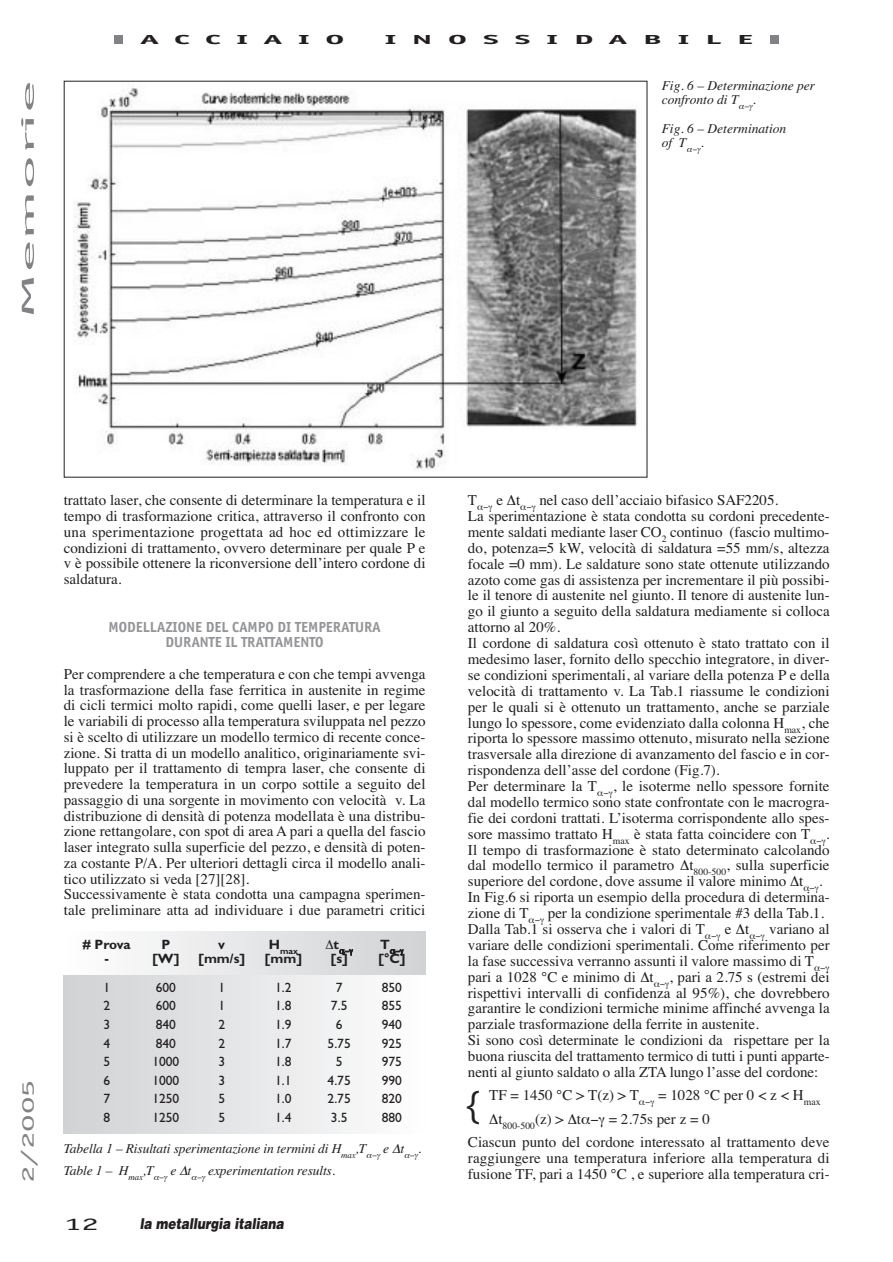
<style>
.page{position:relative;width:893px;height:1262px;background:#fff}
.page>*{position:absolute;margin:0;border:0;box-sizing:border-box;transform-origin:0 0}
.t1{font:36px "Helvetica";color:#231f20}
.t2{font:18px "Officina Sans";color:#808285;scale:4 1}
.t3{font:18px "Officina Sans";color:#808285;scale:2 1}
.t4{font:18px "Officina Sans";color:#231f20;scale:2 1}
.t5{font:15px/15.9px "Times";color:#231f20}
.t6{font:700 15px/15.8px "Officina Sans";color:#939598;text-align:center}
.t7{font:italic 900 15px "Helvetica";color:#231f20;scale:.8 1}
.t8{font:italic 13.5px/14.2px "Times";letter-spacing:-.01em;color:#231f20}
.t9{font:13.5px "Gill Sans";color:#231f20}
.t10{font:700 13.5px "Gill Sans";color:#231f20}
.t11{font:700 13.5px "Officina Sans";letter-spacing:.47em;color:#231f20;scale:2.5 1}
.t12{font:700 8.7px "Gill Sans";color:#231f20}
</style>
<div class="page">
<div style="left:64px;top:975px;width:361px;height:159px;background:linear-gradient(to right,#d0d2d4,#fdfdfe)"></div>
<div style="left:64px;top:931px;width:361px;height:43px;background:linear-gradient(to right,#fefefe,#d1d2d4)"></div>
<div style="left:770px;top:36px;width:8px;height:8px;background:#808285"></div>
<div style="left:114px;top:36px;width:9px;height:8px;background:#808285"></div>
<img style="left:74px;top:87px;width:563px;height:382px">
<svg style="left:339px;top:949px;width:13px;height:6px"></svg>
<svg style="left:390px;top:949px;width:13px;height:6px"></svg>
<p class="t2" style="left:21px;top:319px;width:61px;rotate:-90deg">Memorie</p>
<p class="t11" style="left:140px;top:34px;width:83px">ACCIAIO</p>
<p class="t11" style="left:385px;top:34px;width:149px">INOSSIDABILE</p>
<p class="t8" style="left:661px;top:80px;width:155px">Fig. 6 – Determinazione per confronto di T − .</p>
<p class="t8" style="left:661px;top:122px;width:126px">Fig. 6 – Determination of T −.</p>
<p class="t3" style="left:21px;top:1182px;width:53px;rotate:-90deg">2/2005</p>
<p class="t5" style="left:64px;top:494px;width:363px;text-align:justify">trattato laser, che consente di determinare la temperatura e il tempo di trasformazione critica, attraverso il confronto con una sperimentazione progettata ad hoc ed ottimizzare le condizioni di trattamento, ovvero determinare per quale P e v è possibile ottenere la riconversione dell’intero cordone di saldatura.</p>
<p class="t6" style="left:108px;top:620px;width:274px">MODELLAZIONE DEL CAMPO DI TEMPERATURA<br>DURANTE IL TRATTAMENTO</p>
<p class="t5" style="left:64px;top:667px;width:363px">Per comprendere a che temperatura e con che tempi avvenga la trasformazione della fase ferritica in austenite in regime di cicli termici molto rapidi, come quelli laser, e per legare le variabili di processo alla temperatura sviluppata nel pezzo si è scelto di utilizzare un modello termico di recente conce&shy;zione. Si tratta di un modello analitico, originariamente svi&shy;luppato per il trattamento di tempra laser, che consente di prevedere la temperatura in un corpo sottile a seguito del passaggio di una sorgente in movimento con velocità v. La distribuzione di densità di potenza modellata è una distribu&shy;zione rettangolare, con spot di area A pari a quella del fascio laser integrato sulla superficie del pezzo, e densità di poten&shy;za costante P/A. Per ulteriori dettagli circa il modello anali&shy;tico utilizzato si veda [27][28].<br>Successivamente è stata condotta una campagna sperimen&shy;tale preliminare atta ad individuare i due parametri critici</p>
<p class="t10" style="left:83px;top:940px;width:49px"># Prova</p>
<p class="t10" style="left:161px;top:940px;width:10px">P</p>
<p class="t10" style="left:218px;top:940px;width:8px">v</p>
<p class="t12" style="left:269px;top:947px;width:31px"><sup>H</sup>max</p>
<p class="t10" style="left:325px;top:940px;width:26px">∆t −</p>
<p class="t10" style="left:380px;top:940px;width:22px">T −</p>
<p class="t10" style="left:105px;top:954px;width:6px">-</p>
<p class="t10" style="left:152px;top:954px;width:29px">[W]</p>
<p class="t10" style="left:198px;top:954px;width:49px">[mm/s]</p>
<p class="t10" style="left:264px;top:954px;width:39px">[mm]</p>
<p class="t10" style="left:330px;top:954px;width:19px">[s]</p>
<p class="t10" style="left:378px;top:954px;width:29px">[°C]</p>
<p class="t9" style="left:103px;top:982px;width:8px">1</p>
<p class="t9" style="left:156px;top:982px;width:22px">600</p>
<p class="t9" style="left:218px;top:982px;width:8px">1</p>
<p class="t9" style="left:275px;top:982px;width:18px">1.2</p>
<p class="t9" style="left:336px;top:982px;width:8px">7</p>
<p class="t9" style="left:382px;top:982px;width:22px">850</p>
<p class="t9" style="left:103px;top:1001px;width:8px">2</p>
<p class="t9" style="left:156px;top:1001px;width:22px">600</p>
<p class="t9" style="left:218px;top:1001px;width:8px">1</p>
<p class="t9" style="left:275px;top:1001px;width:18px">1.8</p>
<p class="t9" style="left:331px;top:1001px;width:18px">7.5</p>
<p class="t9" style="left:382px;top:1001px;width:22px">855</p>
<p class="t9" style="left:103px;top:1019px;width:8px">3</p>
<p class="t9" style="left:156px;top:1019px;width:22px">840</p>
<p class="t9" style="left:218px;top:1019px;width:8px">2</p>
<p class="t9" style="left:275px;top:1019px;width:18px">1.9</p>
<p class="t9" style="left:336px;top:1019px;width:8px">6</p>
<p class="t9" style="left:382px;top:1019px;width:22px">940</p>
<p class="t9" style="left:103px;top:1038px;width:8px">4</p>
<p class="t9" style="left:156px;top:1038px;width:22px">840</p>
<p class="t9" style="left:218px;top:1038px;width:8px">2</p>
<p class="t9" style="left:275px;top:1038px;width:18px">1.7</p>
<p class="t9" style="left:327px;top:1038px;width:25px">5.75</p>
<p class="t9" style="left:382px;top:1038px;width:22px">925</p>
<p class="t9" style="left:103px;top:1056px;width:8px">5</p>
<p class="t9" style="left:152px;top:1056px;width:28px">1000</p>
<p class="t9" style="left:218px;top:1056px;width:8px">3</p>
<p class="t9" style="left:275px;top:1056px;width:18px">1.8</p>
<p class="t9" style="left:336px;top:1056px;width:8px">5</p>
<p class="t9" style="left:382px;top:1056px;width:22px">975</p>
<p class="t9" style="left:103px;top:1075px;width:8px">6</p>
<p class="t9" style="left:152px;top:1075px;width:28px">1000</p>
<p class="t9" style="left:218px;top:1075px;width:8px">3</p>
<p class="t9" style="left:275px;top:1075px;width:18px">1.1</p>
<p class="t9" style="left:327px;top:1075px;width:25px">4.75</p>
<p class="t9" style="left:382px;top:1075px;width:22px">990</p>
<p class="t9" style="left:103px;top:1093px;width:8px">7</p>
<p class="t9" style="left:152px;top:1093px;width:28px">1250</p>
<p class="t9" style="left:218px;top:1093px;width:8px">5</p>
<p class="t9" style="left:275px;top:1093px;width:18px">1.0</p>
<p class="t9" style="left:327px;top:1093px;width:25px">2.75</p>
<p class="t9" style="left:382px;top:1093px;width:22px">820</p>
<p class="t9" style="left:103px;top:1112px;width:8px">8</p>
<p class="t9" style="left:152px;top:1112px;width:28px">1250</p>
<p class="t9" style="left:218px;top:1112px;width:8px">5</p>
<p class="t9" style="left:275px;top:1112px;width:18px">1.4</p>
<p class="t9" style="left:331px;top:1112px;width:18px">3.5</p>
<p class="t9" style="left:382px;top:1112px;width:22px">880</p>
<p class="t8" style="left:64px;top:1139px;width:359px;line-height:21.8px">Tabella 1 – Risultati sperimentazione in termini di H<sub>max</sub>,T − e ∆t − .<br>Table 1 – H<sub>max</sub>,T − e ∆t − experimentation results.</p>
<p class="t4" style="left:64px;top:1216px;width:19px">12</p>
<p class="t7" style="left:140px;top:1217px;width:182px">la metallurgia italiana</p>
<p class="t5" style="left:468px;top:493px;width:363px">T − e ∆t − nel caso dell’acciaio bifasico SAF2205.<br>La sperimentazione è stata condotta su cordoni precedente&shy;mente saldati mediante laser CO<sub>2</sub> continuo (fascio multimo&shy;do, potenza=5 kW, velocità di saldatura =55 mm/s, altezza focale =0 mm). Le saldature sono state ottenute utilizzando azoto come gas di assistenza per incrementare il più possibi&shy;le il tenore di austenite nel giunto. Il tenore di austenite lun&shy;go il giunto a seguito della saldatura mediamente si colloca attorno al 20%.<br>Il cordone di saldatura così ottenuto è stato trattato con il medesimo laser, fornito dello specchio integratore, in diver&shy;se condizioni sperimentali, al variare della potenza P e della velocità di trattamento v. La Tab.1 riassume le condizioni per le quali si è ottenuto un trattamento, anche se parziale lungo lo spessore, come evidenziato dalla colonna H<sub>max</sub>, che riporta lo spessore massimo ottenuto, misurato nella sezione trasversale alla direzione di avanzamento del fascio e in cor&shy;rispondenza dell’asse del cordone (Fig.7).<br>Per determinare la T − , le isoterme nello spessore fornite dal modello termico sono state confrontate con le macrogra&shy;fie dei cordoni trattati. L’isoterma corrispondente allo spes&shy;sore massimo trattato H<sub>max</sub> è stata fatta coincidere con T − .<br>Il tempo di trasformazione è stato determinato calcolando dal modello termico il parametro ∆t<sub>800-500</sub>, sulla superficie superiore del cordone, dove assume il valore minimo ∆t − .<br>In Fig.6 si riporta un esempio della procedura di determina&shy;zione di T − per la condizione sperimentale #3 della Tab.1.<br>Dalla Tab.1 si osserva che i valori di T − e ∆t − variano al variare delle condizioni sperimentali. Come riferimento per la fase successiva verranno assunti il valore massimo di T − pari a 1028 °C e minimo di ∆t − , pari a 2.75 s (estremi dei rispettivi intervalli di confidenza al 95%), che dovrebbero garantire le condizioni termiche minime affinché avvenga la parziale trasformazione della ferrite in austenite.<br>Si sono così determinate le condizioni da rispettare per la buona riuscita del trattamento termico di tutti i punti apparte&shy;nenti al giunto saldato o alla ZTA lungo l’asse del cordone:</p>
<p class="t5" style="left:489px;top:1088px;width:333px">TF = 1450 °C &gt; T(z) &gt; T − = 1028 °C per 0 &lt; z &lt; H<sub>max</sub></p>
<p class="t5" style="left:489px;top:1112px;width:222px">∆t<sub>800-500</sub>(z) &gt; ∆t − = 2.75s per z = 0</p>
<p class="t5" style="left:468px;top:1135px;width:363px">Ciascun punto del cordone interessato al trattamento deve</p>
<p class="t5" style="left:468px;top:1151px;width:363px">raggiungere una temperatura inferiore alla temperatura di fusione TF, pari a 1450 °C , e superiore alla temperatura cri-</p>
<h1 class="t1" style="left:468px;top:1091px;width:14px">{</h1>
</div>
